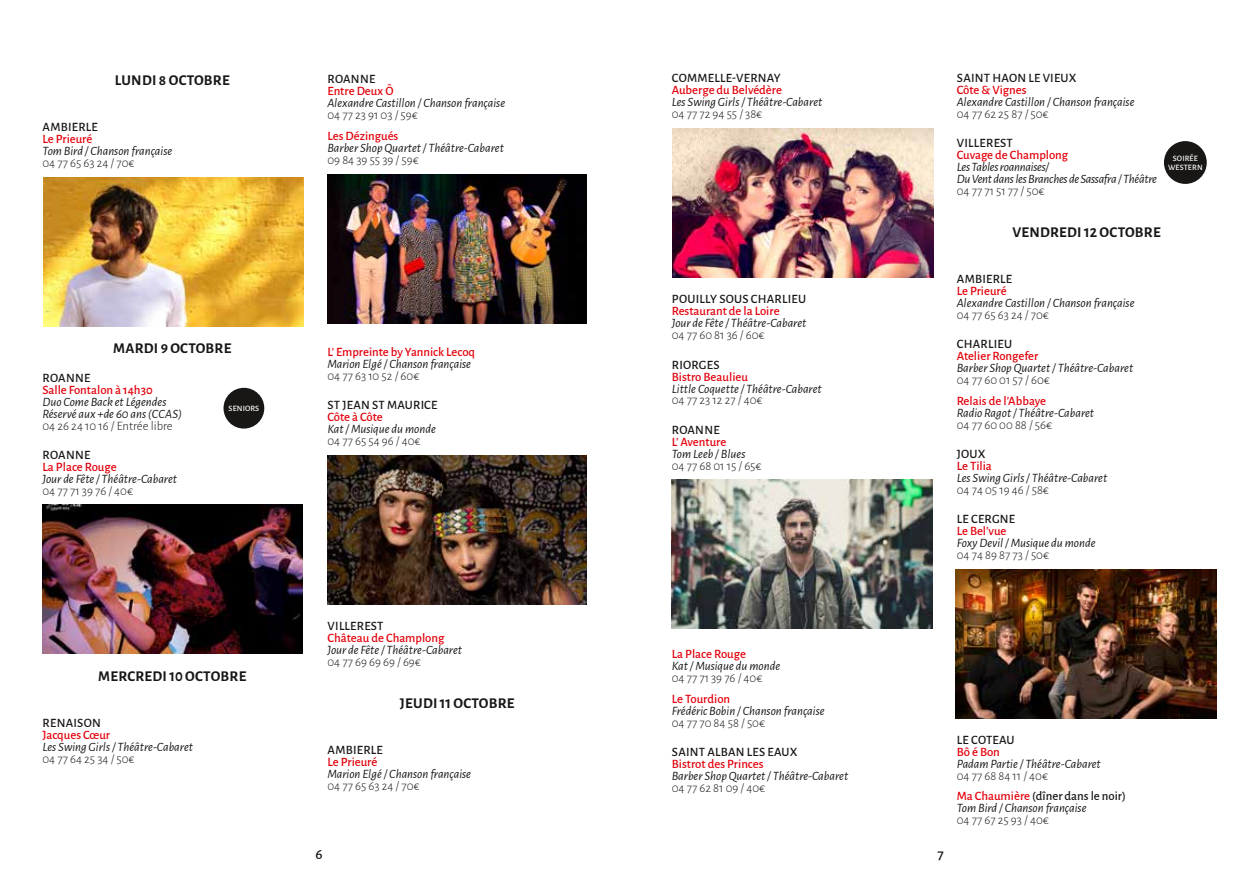
<style>
.page{position:relative;width:1259px;height:893px;background:#fff}
.page>*{position:absolute;margin:0;border:0;box-sizing:border-box;transform-origin:0 0}
.t1{font:700 15px "Alegreya Sans";letter-spacing:.02em;color:#181716}
.t2{font:500 15px "Alegreya Sans";color:#181716}
.t3{font:italic 12.75px/12px "Alegreya Sans";color:#181716}
.t4{font:300 12.75px "Alegreya Sans";color:#181716}
.t5{font:500 12.75px "Alegreya Sans";color:#e3000b}
.t6{font:500 12.75px "Alegreya Sans";letter-spacing:.02em;color:#181716}
.t7{font:italic 12.75px/12px "Alegreya Sans";letter-spacing:-.02em;color:#181716}
.t8{font:500 12.75px/20.5px "Alegreya Sans";color:#181716}
.t9{font:500 8.25px/9.3px "Alegreya Sans";letter-spacing:.015em;color:#fff;text-align:center}
.s1{font-weight:300}
.s2{color:#e3000b}
</style>
<div class="page">
<img style="left:43px;top:505px;width:260px;height:149px">
<img style="left:328px;top:455px;width:259px;height:149px">
<img style="left:327px;top:174px;width:260px;height:149px">
<img style="left:672px;top:479px;width:260px;height:149px">
<img style="left:673px;top:129px;width:260px;height:148px">
<img style="left:956px;top:570px;width:260px;height:149px">
<img style="left:44px;top:178px;width:259px;height:148px">
<div style="left:223px;top:388px;width:41px;height:41px;background:#181716;border-radius:50%"></div>
<div style="left:1164px;top:141px;width:42px;height:43px;background:#181716;border-radius:50%"></div>
<p class="t1" style="left:115px;top:69px;width:116px">LUNDI 8 OCTOBRE</p>
<p class="t6" style="left:43px;top:118px;width:57px">AMBIERLE</p>
<p class="t5" style="left:43px;top:130px;width:51px">Le Prieuré</p>
<p class="t3" style="left:43px;top:144px;width:131px">Tom Bird / Chanson française</p>
<p class="t4" style="left:43px;top:154px;width:94px">04 77 65 63 24 / 70€</p>
<p class="t1" style="left:113px;top:337px;width:120px">MARDI 9 OCTOBRE</p>
<p class="t6" style="left:43px;top:369px;width:49px">ROANNE</p>
<p class="t5" style="left:43px;top:381px;width:112px">Salle Fontalon à 14h30</p>
<p class="t3" style="left:43px;top:395px;width:141px">Duo Come Back et Légendes<br>Réservé aux +de 60 ans (CCAS)</p>
<p class="t4" style="left:43px;top:417px;width:132px">04 26 24 10 16 / Entrée libre</p>
<p class="t6" style="left:43px;top:446px;width:49px">ROANNE</p>
<p class="t5" style="left:43px;top:458px;width:76px">La Place Rouge</p>
<p class="t3" style="left:43px;top:472px;width:136px">Jour de Fête / Théâtre-Cabaret</p>
<p class="t4" style="left:43px;top:482px;width:92px">04 77 71 39 76 / 40€</p>
<p class="t9" style="left:229px;top:404px;width:32px">SENIORS</p>
<p class="t1" style="left:98px;top:665px;width:150px">MERCREDI 10 OCTOBRE</p>
<p class="t6" style="left:43px;top:713px;width:60px">RENAISON</p>
<p class="t5" style="left:43px;top:725px;width:69px">Jacques Cœur</p>
<p class="t3" style="left:43px;top:740px;width:152px">Les Swing Girls / Théâtre-Cabaret</p>
<p class="t4" style="left:43px;top:750px;width:94px">04 77 64 25 34 / 50€</p>
<p class="t6" style="left:328px;top:70px;width:49px">ROANNE</p>
<p class="t5" style="left:327px;top:82px;width:67px">Entre Deux Ô</p>
<p class="t3" style="left:327px;top:96px;width:179px">Alexandre Castillon / Chanson française</p>
<p class="t4" style="left:327px;top:107px;width:92px">04 77 23 91 03 / 59€</p>
<p class="t5" style="left:327px;top:127px;width:72px">Les Dézingués</p>
<p class="t3" style="left:327px;top:141px;width:178px">Barber Shop Quartet / Théâtre-Cabaret</p>
<p class="t4" style="left:327px;top:151px;width:93px">09 84 39 55 39 / 59€</p>
<p class="t5" style="left:327px;top:343px;width:149px">L' Empreinte by Yannick Lecoq</p>
<p class="t3" style="left:327px;top:357px;width:145px">Marion Elgé / Chanson française</p>
<p class="t4" style="left:327px;top:367px;width:94px">04 77 63 10 52 / 60€</p>
<p class="t6" style="left:328px;top:396px;width:111px">ST JEAN ST MAURICE</p>
<p class="t5" style="left:327px;top:408px;width:57px">Côte à Côte</p>
<p class="t3" style="left:327px;top:422px;width:110px">Kat / Musique du monde</p>
<p class="t4" style="left:327px;top:432px;width:95px">04 77 65 54 96 / 40€</p>
<p class="t6" style="left:672px;top:69px;width:110px">COMMELLE-VERNAY</p>
<p class="t5" style="left:672px;top:81px;width:112px">Auberge du Belvédère</p>
<p class="t3" style="left:672px;top:96px;width:152px">Les Swing Girls / Théâtre-Cabaret</p>
<p class="t4" style="left:672px;top:106px;width:92px">04 77 72 94 55 / 38€</p>
<p class="t6" style="left:672px;top:290px;width:136px">POUILLY SOUS CHARLIEU</p>
<p class="t5" style="left:672px;top:302px;width:109px">Restaurant de la Loire</p>
<p class="t3" style="left:672px;top:317px;width:136px">Jour de Fête / Théâtre-Cabaret</p>
<p class="t4" style="left:672px;top:327px;width:94px">04 77 60 81 36 / 60€</p>
<p class="t6" style="left:672px;top:355px;width:49px">RIORGES</p>
<p class="t5" style="left:672px;top:367px;width:78px">Bistro Beaulieu</p>
<p class="t3" style="left:672px;top:382px;width:151px">Little Coquette / Théâtre-Cabaret</p>
<p class="t4" style="left:672px;top:392px;width:92px">04 77 23 12 27 / 40€</p>
<p class="t6" style="left:672px;top:420px;width:49px">ROANNE</p>
<p class="t5" style="left:672px;top:432px;width:56px">L’ Aventure</p>
<p class="t3" style="left:672px;top:447px;width:75px">Tom Leeb / Blues</p>
<p class="t4" style="left:672px;top:457px;width:91px">04 77 68 01 15 / 65€</p>
<p class="t6" style="left:957px;top:69px;width:121px">SAINT HAON LE VIEUX</p>
<p class="t5" style="left:957px;top:81px;width:71px">Côte &amp; Vignes</p>
<p class="t3" style="left:957px;top:96px;width:179px">Alexandre Castillon / Chanson française</p>
<p class="t4" style="left:957px;top:106px;width:94px">04 77 62 25 87 / 50€</p>
<p class="t6" style="left:957px;top:134px;width:57px">VILLEREST</p>
<p class="t5" style="left:957px;top:146px;width:113px">Cuvage de Champlong</p>
<p class="t7" style="left:957px;top:161px;width:202px">Les Tables roannaises/<br>Du Vent dans les Branches de Sassafra / Théâtre</p>
<p class="t4" style="left:957px;top:183px;width:89px">04 77 71 51 77 / 50€</p>
<p class="t1" style="left:1012px;top:221px;width:150px">VENDREDI 12 OCTOBRE</p>
<p class="t6" style="left:957px;top:270px;width:57px">AMBIERLE</p>
<p class="t5" style="left:957px;top:282px;width:51px">Le Prieuré</p>
<p class="t3" style="left:957px;top:297px;width:179px">Alexandre Castillon / Chanson française</p>
<p class="t4" style="left:957px;top:307px;width:94px">04 77 65 63 24 / 70€</p>
<p class="t6" style="left:957px;top:335px;width:57px">CHARLIEU</p>
<p class="t5" style="left:957px;top:347px;width:83px">Atelier Rongefer</p>
<p class="t3" style="left:957px;top:362px;width:178px">Barber Shop Quartet / Théâtre-Cabaret</p>
<p class="t4" style="left:957px;top:372px;width:95px">04 77 60 01 57 / 60€</p>
<p class="t5" style="left:957px;top:392px;width:91px">Relais de l’Abbaye</p>
<p class="t3" style="left:957px;top:406px;width:139px">Radio Ragot / Théâtre-Cabaret</p>
<p class="t4" style="left:957px;top:416px;width:97px">04 77 60 00 88 / 56€</p>
<p class="t6" style="left:957px;top:445px;width:30px">JOUX</p>
<p class="t5" style="left:957px;top:457px;width:37px">Le Tilia</p>
<p class="t3" style="left:957px;top:471px;width:152px">Les Swing Girls / Théâtre-Cabaret</p>
<p class="t4" style="left:957px;top:481px;width:94px">04 74 05 19 46 / 58€</p>
<p class="t6" style="left:957px;top:510px;width:60px">LE CERGNE</p>
<p class="t5" style="left:957px;top:522px;width:51px">Le Bel’vue</p>
<p class="t3" style="left:957px;top:536px;width:140px">Foxy Devil / Musique du monde</p>
<p class="t4" style="left:957px;top:546px;width:94px">04 74 89 87 73 / 50€</p>
<p class="t9" style="left:1168px;top:153px;width:36px">SOIRÉE<br>WESTERN</p>
<p class="t6" style="left:328px;top:617px;width:57px">VILLEREST</p>
<p class="t5" style="left:327px;top:629px;width:118px">Château de Champlong</p>
<p class="t3" style="left:327px;top:643px;width:136px">Jour de Fête / Théâtre-Cabaret</p>
<p class="t4" style="left:327px;top:653px;width:95px">04 77 69 69 69 / 69€</p>
<p class="t1" style="left:400px;top:692px;width:116px">JEUDI 11 OCTOBRE</p>
<p class="t6" style="left:328px;top:740px;width:57px">AMBIERLE</p>
<p class="t5" style="left:327px;top:752px;width:51px">Le Prieuré</p>
<p class="t3" style="left:327px;top:767px;width:145px">Marion Elgé / Chanson française</p>
<p class="t4" style="left:327px;top:777px;width:94px">04 77 65 63 24 / 70€</p>
<p class="t5" style="left:672px;top:645px;width:76px">La Place Rouge</p>
<p class="t3" style="left:672px;top:659px;width:110px">Kat / Musique du monde</p>
<p class="t4" style="left:672px;top:669px;width:92px">04 77 71 39 76 / 40€</p>
<p class="t5" style="left:672px;top:689px;width:60px">Le Tourdion</p>
<p class="t3" style="left:672px;top:704px;width:154px">Frédéric Bobin / Chanson française</p>
<p class="t4" style="left:672px;top:714px;width:95px">04 77 70 84 58 / 50€</p>
<p class="t6" style="left:672px;top:742px;width:127px">SAINT ALBAN LES EAUX</p>
<p class="t5" style="left:672px;top:754px;width:93px">Bistrot des Princes</p>
<p class="t3" style="left:672px;top:769px;width:178px">Barber Shop Quartet / Théâtre-Cabaret</p>
<p class="t4" style="left:672px;top:779px;width:95px">04 77 62 81 09 / 40€</p>
<p class="t2" style="left:315px;top:844px;width:9px">6</p>
<p class="t2" style="left:937px;top:844px;width:8px">7</p>
<p class="t6" style="left:957px;top:731px;width:59px">LE COTEAU</p>
<p class="t5" style="left:957px;top:743px;width:45px">Bô é Bon</p>
<p class="t3" style="left:957px;top:757px;width:145px">Padam Partie / Théâtre-Cabaret</p>
<p class="t8" style="left:957px;top:765px;width:171px"><span class="s1">04 77 68 84 11 / 40€<br></span><span class="s2">Ma Chaumière</span> (dîner dans le noir)</p>
<p class="t3" style="left:957px;top:802px;width:131px">Tom Bird / Chanson française</p>
<p class="t4" style="left:957px;top:812px;width:94px">04 77 67 25 93 / 40€</p>
</div>
